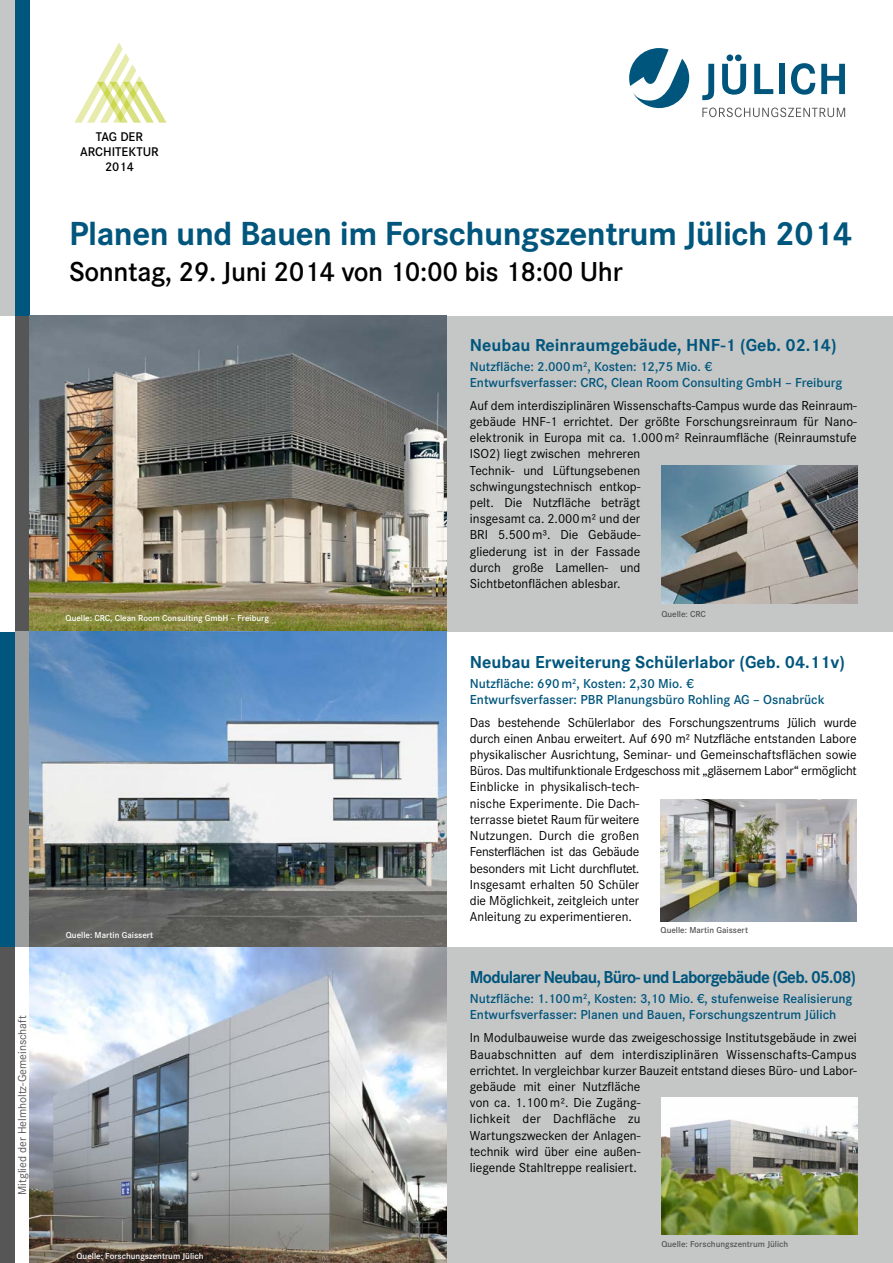
<style>
.page{position:relative;width:893px;height:1263px;background:#fff}
.page>*{position:absolute;margin:0;border:0;box-sizing:border-box;transform-origin:0 0}
.t1{font:700 34.65px "Corporate S";letter-spacing:-.015em;color:#00567d}
.t2{font:600 28.5px "Corporate S";letter-spacing:-.015em;color:#000}
.t3{font:700 18px "Corporate S";color:#00567d}
.t4{font:700 18px "Corporate S";letter-spacing:-.04em;color:#00567d;scale:.95 1}
.t5{font:13.5px/16.2px "Corporate S";color:#000}
.t6{font:600 13.5px/16.2px "Corporate S";color:#00567d}
.t7{font:600 13.05px/14.7px "Corporate S";color:#000;text-align:center}
.t8{font:12px "Corporate S";color:#565656}
.t9{font:600 9px "Corporate S";color:#fff}
.t10{font:600 9px "Corporate S";color:#565656}
</style>
<div class="page">
<div style="left:0;top:316px;width:893px;height:315px;background:#c5c6c6"></div>
<div style="left:9px;top:947px;width:884px;height:316px;background:#c5c6c6"></div>
<div style="left:15px;top:316px;width:15px;height:315px;background:#565656"></div>
<div style="left:0;top:631px;width:15px;height:316px;background:#00567d"></div>
<div style="left:0;top:0;width:15px;height:316px;background:#c5c6c6"></div>
<div style="left:15px;top:631px;width:15px;height:316px;background:#9c9d9d"></div>
<div style="left:15px;top:947px;width:15px;height:316px;background:#fff"></div>
<div style="left:0;top:947px;width:15px;height:316px;background:#565656"></div>
<div style="left:0;top:316px;width:15px;height:315px;background:#fff"></div>
<div style="left:15px;top:0;width:15px;height:316px;background:#00567d"></div>
<svg style="left:629px;top:48px;width:60px;height:60px"></svg>
<svg style="left:702px;top:64px;width:12px;height:36px"></svg>
<svg style="left:722px;top:55px;width:24px;height:40px"></svg>
<svg style="left:754px;top:64px;width:19px;height:30px"></svg>
<div style="left:779px;top:64px;width:6px;height:30px;background:#00557c"></div>
<svg style="left:791px;top:63px;width:24px;height:32px"></svg>
<svg style="left:821px;top:64px;width:24px;height:30px"></svg>
<svg style="left:702px;top:108px;width:143px;height:9px"></svg>
<svg style="left:74px;top:43px;width:93px;height:80px"></svg>
<img style="left:30px;top:316px;width:416px;height:947px">
<img style="left:662px;top:465px;width:195px;height:139px">
<img style="left:661px;top:799px;width:195px;height:122px">
<img style="left:662px;top:1097px;width:195px;height:137px">
<p class="t8" style="left:15px;top:1195px;width:181px;rotate:-90deg">Mitglied der Helmholtz-Gemeinschaft</p>
<p class="t7" style="left:80px;top:130px;width:80px">TAG DER<br>ARCHITEKTUR<br>2014</p>
<h1 class="t1" style="left:69px;top:213px;width:785px">Planen und Bauen im Forschungszentrum Jülich 2014</h1>
<h2 class="t2" style="left:69px;top:255px;width:555px">Sonntag, 29. Juni 2014 von 10:00 bis 18:00 Uhr</h2>
<h3 class="t3" style="left:470px;top:334px;width:368px">Neubau Reinraumgebäude, HNF-1 (Geb. 02.14)</h3>
<p class="t6" style="left:470px;top:359px;width:374px">Nutzfläche: 2.000m<sup>2</sup>, Kosten: 12,75 Mio. €<br>Entwurfsverfasser: CRC, Clean Room Consulting GmbH – Freiburg</p>
<p class="t9" style="left:66px;top:613px;width:205px">Quelle: CRC, Clean Room Consulting GmbH – Freiburg</p>
<p class="t9" style="left:66px;top:929px;width:89px">Quelle: Martin Gaissert</p>
<p class="t9" style="left:77px;top:1250px;width:128px">Quelle: Forschungszentrum Jülich</p>
<p class="t5" style="left:470px;top:397px;width:388px">Auf dem interdisziplinären Wissenschafts-Campus wurde das Reinraum&shy;gebäude HNF-1 errichtet. Der größte Forschungsreinraum für Nano&shy;elektronik in Europa mit ca. 1.000m² Reinraumfläche (Reinraumstufe ISO2) liegt zwischen mehreren<br>Technik- und Lüftungsebenen<br>schwingungstechnisch entkop-<br>pelt. Die Nutzfläche beträgt<br>insgesamt ca. 2.000m² und der<br>BRI 5.500m³. Die Gebäude-<br>gliederung ist in der Fassade<br>durch große Lamellen- und<br>Sichtbetonflächen ablesbar.</p>
<p class="t10" style="left:661px;top:608px;width:46px">Quelle: CRC</p>
<h3 class="t3" style="left:470px;top:651px;width:376px">Neubau Erweiterung Schülerlabor (Geb. 04.11v)</h3>
<p class="t6" style="left:470px;top:676px;width:356px">Nutzfläche: 690m<sup>2</sup>, Kosten: 2,30 Mio. €<br>Entwurfsverfasser: PBR Planungsbüro Rohling AG – Osnabrück</p>
<p class="t5" style="left:470px;top:714px;width:388px">Das bestehende Schülerlabor des Forschungszentrums Jülich wurde durch einen Anbau erweitert. Auf 690 m² Nutzfläche entstanden Labore physikalischer Ausrichtung, Seminar- und Gemeinschaftsflächen sowie Büros. Das multifunktionale Erdgeschoss mit „gläsernem Labor“ ermöglicht Einblicke in physikalisch-tech-<br>nische Experimente. Die Dach-<br>terrasse bietet Raum für weitere<br>Nutzungen. Durch die großen<br>Fensterflächen ist das Gebäude<br>besonders mit Licht durchflutet.<br>Insgesamt erhalten 50 Schüler<br>die Möglichkeit, zeitgleich unter<br>Anleitung zu experimentieren.</p>
<p class="t10" style="left:661px;top:925px;width:89px">Quelle: Martin Gaissert</p>
<h3 class="t4" style="left:470px;top:966px;width:408px">Modularer Neubau, Büro- und Laborgebäude (Geb. 05.08)</h3>
<p class="t6" style="left:470px;top:991px;width:384px">Nutzfläche: 1.100m<sup>2</sup>, Kosten: 3,10 Mio. €, stufenweise Realisierung<br>Entwurfsverfasser: Planen und Bauen, Forschungszentrum Jülich</p>
<p class="t5" style="left:470px;top:1030px;width:388px">In Modulbauweise wurde das zweigeschossige Institutsgebäude in zwei Bauabschnitten auf dem interdisziplinären Wissenschafts-Campus errichtet. In vergleichbar kurzer Bauzeit entstand dieses Büro- und Labor&shy;gebäude mit einer Nutzfläche<br>von ca. 1.100m². Die Zugäng-<br>lichkeit der Dachfläche zu<br>Wartungszwecken der Anlagen-<br>technik wird über eine außen-<br>liegende Stahltreppe realisiert.</p>
<p class="t10" style="left:661px;top:1239px;width:128px">Quelle: Forschungszentrum Jülich</p>
</div>
